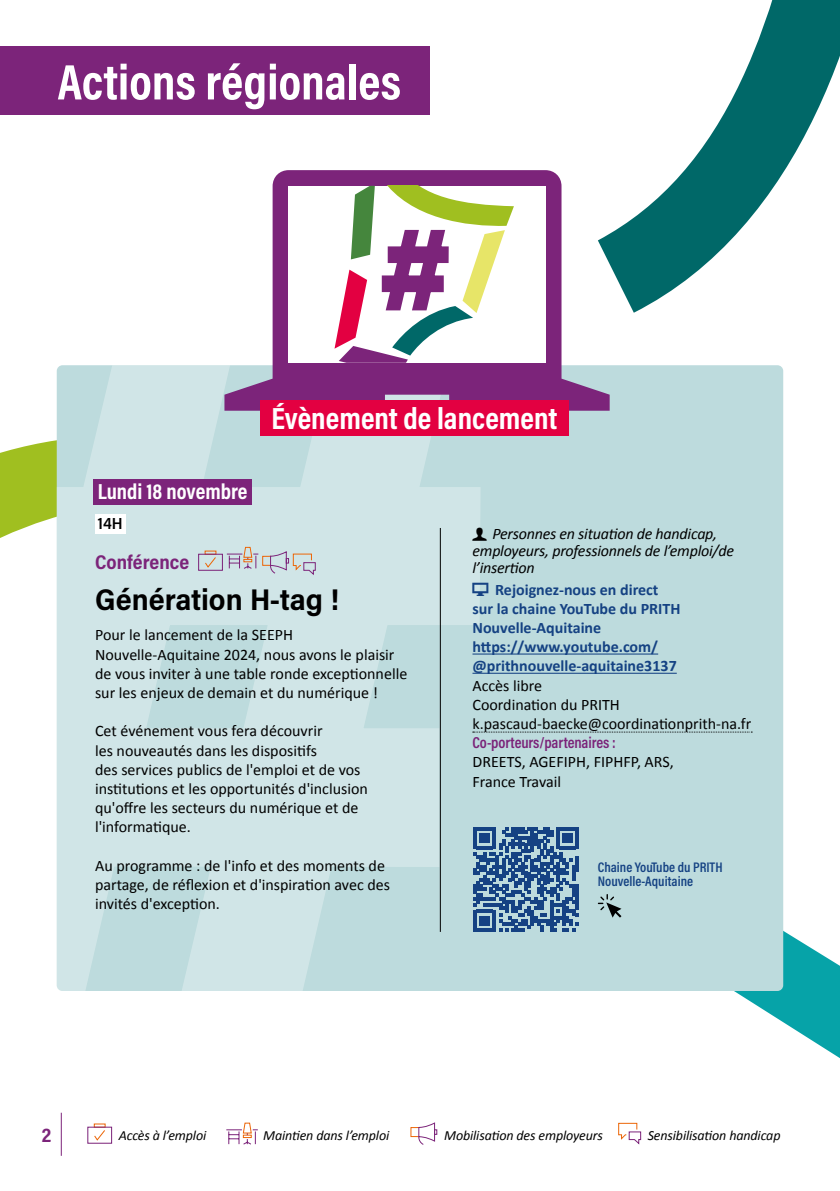
<style>
.page{position:relative;width:840px;height:1191px;background:#fff}
.page>*{position:absolute;margin:0;border:0;box-sizing:border-box;transform-origin:0 0}
.t1{font:50.4px "Acumin Variable Concept";letter-spacing:-.06em;color:#fff}
.t2{font:31px "Acumin Variable Concept";letter-spacing:-.065em;color:#fff}
.t3{font:30px "Acumin Variable Concept";letter-spacing:.03em;color:#000}
.t4{font:22px "Acumin Variable Concept";letter-spacing:-.08em;color:#fff}
.t5{font:20px "Acumin Variable Concept";letter-spacing:-.01em;color:#7c247a}
.t6{font:16px/19.2px "Calibri";color:#000}
.t7{font:700 16px/19.2px "Calibri";color:#154283}
.t8{font:italic 16px/17px "Calibri";letter-spacing:-.015em;color:#000}
.t9{font:16px "Acumin Variable Concept";letter-spacing:-.08em;color:#7b2379}
.t10{font:16px "Acumin Variable Concept";color:#000}
.t11{font:italic 14px "Calibri";letter-spacing:-.01em;color:#000}
.t12{font:600 14px/14px "Acumin Pro Cond";color:#154283}
</style>
<div class="page">
<div style="left:87px;top:1126px;width:25px;height:17px;border:1px solid #7c247a"></div>
<svg style="left:94px;top:1130px;width:11px;height:11px"></svg>
<svg style="left:226px;top:1122px;width:32px;height:23px"></svg>
<svg style="left:410px;top:1122px;width:27px;height:23px"></svg>
<svg style="left:618px;top:1122px;width:23px;height:23px"></svg>
<hr style="left:61px;top:1112px;width:1px;height:43px;background:#7c247a">
<svg style="left:734px;top:851px;width:105px;height:207px"></svg>
<svg style="left:0;top:438px;width:57px;height:220px"></svg>
<div style="left:57px;top:365px;width:725px;height:626px;background:#bddbdd;border-radius:6px"></div>
<svg style="left:57px;top:365px;width:423px;height:626px;fill:#d0e5e7"></svg>
<div style="left:0;top:47px;width:429px;height:68px;background:#7c247a"></div>
<svg style="left:609px;top:0;width:230px;height:313px"></svg>
<hr style="left:472px;top:653px;width:185px;height:1px;background:#154283">
<hr style="left:472px;top:672px;width:204px;height:2px;background:#154283">
<svg style="left:472px;top:731px;width:278px;height:1px"></svg>
<div style="left:93px;top:479px;width:158px;height:26px;background:#7c247a"></div>
<div style="left:95px;top:514px;width:30px;height:19px;background:#fff"></div>
<div style="left:198px;top:554px;width:25px;height:17px;border:1px solid #7c247a"></div>
<svg style="left:204px;top:556px;width:13px;height:12px"></svg>
<svg style="left:226px;top:546px;width:90px;height:30px;background:#cacfd3"></svg>
<hr style="left:440px;top:528px;width:1px;height:404px;background:#000">
<svg style="left:224px;top:170px;width:385px;height:241px"></svg>
<div style="left:288px;top:186px;width:257px;height:177px;background:#fff"></div>
<svg style="left:334px;top:186px;width:179px;height:177px"></svg>
<div style="left:260px;top:400px;width:308px;height:36px;background:#e30041"></div>
<svg style="left:473px;top:827px;width:105px;height:105px"></svg>
<svg style="left:597px;top:894px;width:24px;height:23px"></svg>
<svg style="left:472px;top:527px;width:8px;height:13px"></svg>
<svg style="left:472px;top:582px;width:8px;height:13px"></svg>
<h1 class="t1" style="left:58px;top:47px;width:347px">Actions régionales</h1>
<h2 class="t2" style="left:271px;top:397px;width:288px">Évènement de lancement</h2>
<h3 class="t4" style="left:98px;top:476px;width:152px">Lundi 18 novembre</h3>
<p class="t10" style="left:98px;top:512px;width:27px">14H</p>
<p class="t5" style="left:95px;top:548px;width:96px">Conférence</p>
<h3 class="t3" style="left:95px;top:579px;width:245px">Génération H-tag !</h3>
<p class="t6" style="left:95px;top:625px;width:313px">Pour le lancement de la SEEPH Nouvelle-Aquitaine 2024, nous avons le plaisir de vous inviter à une table ronde exceptionnelle sur les enjeux de demain et du numérique !</p>
<p class="t6" style="left:95px;top:721px;width:274px">Cet événement vous fera découvrir<br>les nouveautés dans les dispositifs<br>des services publics de l'emploi et de vos institutions et les opportunités d'inclusion qu'offre les secteurs du numérique et de l'informatique.</p>
<p class="t6" style="left:95px;top:855px;width:296px">Au programme : de l'info et des moments de partage, de réflexion et d'inspiration avec des invités d'exception.</p>
<p class="t8" style="left:472px;top:524px;width:263px;text-indent:20px">Personnes en situation de handicap, employeurs, professionnels de l’emploi/de l’insertion</p>
<p class="t7" style="left:472px;top:579px;width:209px;text-indent:23px">Rejoignez-nous en direct sur la chaine YouTube du PRITH<br>Nouvelle-Aquitaine https://www.youtube.com/ @prithnouvelle-aquitaine3137</p>
<p class="t6" style="left:472px;top:675px;width:280px">Accès libre<br>Coordination du PRITH k.pascaud-baecke@coordinationprith-na.fr</p>
<p class="t9" style="left:472px;top:731px;width:145px">Co-porteurs/partenaires :</p>
<p class="t6" style="left:472px;top:752px;width:203px">DREETS, AGEFIPH, FIPHFP, ARS,<br>France Travail</p>
<p class="t12" style="left:597px;top:860px;width:126px">Chaine YouTube du PRITH<br>Nouvelle-Aquitaine</p>
<p class="t5" style="left:42px;top:1121px;width:12px">2</p>
<p class="t11" style="left:119px;top:1125px;width:89px">Accès à l’emploi</p>
<p class="t11" style="left:263px;top:1125px;width:127px">Maintien dans l’emploi</p>
<p class="t11" style="left:444px;top:1125px;width:160px">Mobilisation des employeurs</p>
<p class="t11" style="left:647px;top:1125px;width:134px">Sensibilisation handicap</p>
</div>
